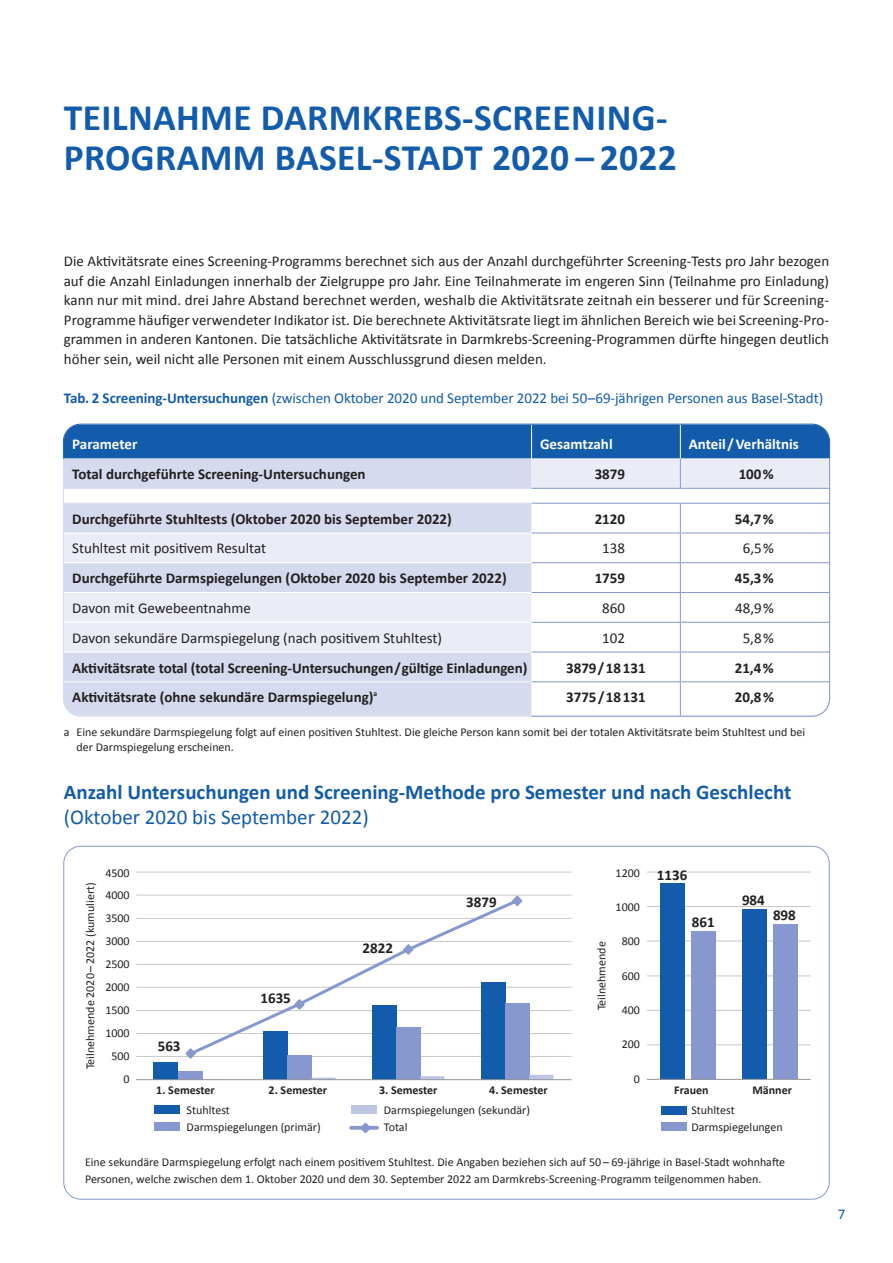
<style>
.page{position:relative;width:893px;height:1263px;background:#fff}
.page>*{position:absolute;margin:0;border:0;box-sizing:border-box;transform-origin:0 0}
.t1{font:700 37.5px/40.5px "Calibri";letter-spacing:.01em;color:#135cab}
.t2{font:700 21px "Calibri";color:#135cab}
.t3{font:21px "Calibri";color:#135cab}
.t4{font:15px/19.5px "Calibri";color:#231f20;text-align:justify}
.t5{font:700 15px "Calibri";color:#231f20}
.t6{font:15px "Calibri";letter-spacing:-.005em;color:#135cab}
.t7{font:700 15px "Calibri";color:#fff}
.t8{font:12px/23px "Calibri";color:#231f20}
.t9{font:700 12px "Calibri";color:#231f20}
.s1{font-weight:700}
</style>
<div class="page">
<svg style="left:63px;top:459px;width:468px;height:258px;background:#dfe2f1"></svg>
<svg style="left:531px;top:459px;width:299px;height:258px"></svg>
<svg style="left:63px;top:423px;width:767px;height:36px;background:#1e64af"></svg>
<hr style="left:647px;top:872px;width:164px;height:1px;background:#c7c8ca">
<hr style="left:647px;top:906px;width:164px;height:1px;background:#c7c8ca">
<hr style="left:647px;top:941px;width:164px;height:1px;background:#c7c8ca">
<hr style="left:647px;top:975px;width:164px;height:1px;background:#c7c8ca">
<hr style="left:647px;top:1010px;width:164px;height:1px;background:#c7c8ca">
<hr style="left:647px;top:1044px;width:164px;height:1px;background:#c7c8ca">
<div style="left:742px;top:909px;width:24px;height:170px;background:#135cab"></div>
<div style="left:660px;top:883px;width:24px;height:196px;background:#135cab"></div>
<div style="left:773px;top:924px;width:24px;height:155px;background:#8698cd"></div>
<div style="left:691px;top:931px;width:24px;height:148px;background:#8698cd"></div>
<div style="left:661px;top:1106px;width:26px;height:9px;background:#135cab"></div>
<div style="left:661px;top:1123px;width:26px;height:8px;background:#8698cd"></div>
<hr style="left:647px;top:1079px;width:164px;height:1px;background:#939598">
<svg style="left:351px;top:1126px;width:26px;height:4px"></svg>
<svg style="left:359px;top:1122px;width:13px;height:12px"></svg>
<div style="left:154px;top:1106px;width:26px;height:8px;background:#135cab"></div>
<div style="left:351px;top:1106px;width:26px;height:8px;background:#bdc5e3"></div>
<div style="left:154px;top:1123px;width:26px;height:8px;background:#8698cd"></div>
<hr style="left:136px;top:872px;width:435px;height:1px;background:#c7c8ca">
<hr style="left:136px;top:895px;width:435px;height:1px;background:#c7c8ca">
<hr style="left:136px;top:918px;width:435px;height:1px;background:#c7c8ca">
<hr style="left:136px;top:941px;width:435px;height:1px;background:#c7c8ca">
<hr style="left:136px;top:964px;width:435px;height:1px;background:#c7c8ca">
<hr style="left:136px;top:987px;width:435px;height:1px;background:#c7c8ca">
<hr style="left:136px;top:1010px;width:435px;height:1px;background:#c7c8ca">
<hr style="left:136px;top:1033px;width:435px;height:1px;background:#c7c8ca">
<hr style="left:136px;top:1056px;width:435px;height:1px;background:#c7c8ca">
<div style="left:481px;top:982px;width:24px;height:98px;background:#135cab"></div>
<div style="left:372px;top:1005px;width:24px;height:75px;background:#135cab"></div>
<div style="left:263px;top:1031px;width:24px;height:49px;background:#135cab"></div>
<div style="left:154px;top:1062px;width:24px;height:18px;background:#135cab"></div>
<div style="left:505px;top:1003px;width:24px;height:77px;background:#8698cd"></div>
<div style="left:396px;top:1027px;width:24px;height:53px;background:#8698cd"></div>
<div style="left:287px;top:1055px;width:24px;height:25px;background:#8698cd"></div>
<div style="left:178px;top:1071px;width:25px;height:9px;background:#8698cd"></div>
<svg style="left:311px;top:1075px;width:242px;height:4px"></svg>
<svg style="left:187px;top:902px;width:334px;height:156px"></svg>
<svg style="left:185px;top:1047px;width:12px;height:12px"></svg>
<svg style="left:293px;top:998px;width:13px;height:13px"></svg>
<svg style="left:402px;top:943px;width:13px;height:13px"></svg>
<svg style="left:511px;top:894px;width:13px;height:13px"></svg>
<hr style="left:136px;top:1079px;width:435px;height:1px;background:#939598">
<h1 class="t1" style="left:64px;top:97px;width:615px">TEILNAHME DARMKREBS-SCREENING-<br>PROGRAMM BASEL-STADT 2020 – 2022</h1>
<p class="t4" style="left:64px;top:252px;width:767px">Die Aktivitätsrate eines Screening-Programms berechnet sich aus der Anzahl durchgeführter Screening-Tests pro Jahr bezogen auf die Anzahl Einladungen innerhalb der Zielgruppe pro Jahr. Eine Teilnahmerate im engeren Sinn (Teilnahme pro Einladung) kann nur mit mind. drei Jahre Abstand berechnet werden, weshalb die Aktivitätsrate zeitnah ein besserer und für Screening-Programme häufiger verwendeter Indikator ist. Die berechnete Aktivitätsrate liegt im ähnlichen Bereich wie bei Screening-Pro&shy;grammen in anderen Kantonen. Die tatsächliche Aktivitätsrate in Darmkrebs-Screening-Programmen dürfte hingegen deutlich höher sein, weil nicht alle Personen mit einem Ausschlussgrund diesen melden.</p>
<p class="t6" style="left:64px;top:388px;width:761px"><span class="s1">Tab. 2 Screening-Untersuchungen</span> (zwischen Oktober 2020 und September 2022 bei 50–69-jährigen Personen aus Basel-Stadt)</p>
<p class="t7" style="left:72px;top:434px;width:67px">Parameter</p>
<p class="t7" style="left:540px;top:434px;width:74px">Gesamtzahl</p>
<p class="t7" style="left:689px;top:434px;width:112px">Anteil / Verhältnis</p>
<p class="t5" style="left:72px;top:464px;width:295px">Total durchgeführte Screening-Untersuchungen</p>
<p class="t5" style="left:595px;top:464px;width:32px">3879</p>
<p class="t5" style="left:739px;top:464px;width:37px">100%</p>
<p class="t5" style="left:72px;top:509px;width:381px">Durchgeführte Stuhltests (Oktober 2020 bis September 2022)</p>
<p class="t5" style="left:595px;top:509px;width:32px">2120</p>
<p class="t5" style="left:735px;top:509px;width:41px">54,7%</p>
<p class="t4" style="left:72px;top:539px;width:195px">Stuhltest mit positivem Resultat</p>
<p class="t4" style="left:602px;top:539px;width:24px">138</p>
<p class="t4" style="left:743px;top:539px;width:33px">6,5%</p>
<p class="t5" style="left:72px;top:569px;width:436px">Durchgeführte Darmspiegelungen (Oktober 2020 bis September 2022)</p>
<p class="t5" style="left:595px;top:569px;width:32px">1759</p>
<p class="t5" style="left:735px;top:569px;width:41px">45,3%</p>
<p class="t4" style="left:72px;top:598px;width:180px">Davon mit Gewebeentnahme</p>
<p class="t4" style="left:602px;top:598px;width:24px">860</p>
<p class="t4" style="left:735px;top:598px;width:40px">48,9%</p>
<p class="t4" style="left:72px;top:628px;width:371px">Davon sekundäre Darmspiegelung (nach positivem Stuhltest)</p>
<p class="t4" style="left:602px;top:628px;width:24px">102</p>
<p class="t4" style="left:743px;top:628px;width:33px">5,8%</p>
<p class="t5" style="left:72px;top:658px;width:457px">Aktivitätsrate total (total Screening-Untersuchungen/gültige Einladungen)</p>
<p class="t5" style="left:566px;top:658px;width:81px">3879/18 131</p>
<p class="t5" style="left:735px;top:658px;width:41px">21,4%</p>
<p class="t5" style="left:72px;top:688px;width:306px">Aktivitätsrate (ohne sekundäre Darmspiegelung)<sup>a</sup></p>
<p class="t5" style="left:566px;top:688px;width:81px">3775/18 131</p>
<p class="t5" style="left:735px;top:688px;width:41px">20,8%</p>
<p class="t8" style="left:77px;top:725px;width:730px;line-height:15px;text-indent:-13px">a Eine sekundäre Darmspiegelung folgt auf einen positiven Stuhltest. Die gleiche Person kann somit bei der totalen Aktivitätsrate beim Stuhltest und bei der Darmspiegelung erscheinen.</p>
<h2 class="t2" style="left:64px;top:778px;width:729px">Anzahl Untersuchungen und Screening-Methode pro Semester und nach Geschlecht</h2>
<h2 class="t3" style="left:64px;top:804px;width:306px">(Oktober 2020 bis September 2022)</h2>
<p class="t8" style="left:79px;top:1069px;width:188px;rotate:-90deg">Teilnehmende 2020 – 2022 (kumuliert)</p>
<p class="t8" style="left:105px;top:861px;width:26px;text-align:right">4500<br>4000<br>3500<br>3000<br>2500<br>2000<br>1500<br>1000<br>500<br>0</p>
<p class="t5" style="left:158px;top:1037px;width:24px">563</p>
<p class="t5" style="left:260px;top:988px;width:32px">1635</p>
<p class="t5" style="left:363px;top:938px;width:32px">2822</p>
<p class="t5" style="left:466px;top:892px;width:32px">3879</p>
<p class="t9" style="left:156px;top:1082px;width:60px">1. Semester</p>
<p class="t9" style="left:269px;top:1082px;width:60px">2. Semester</p>
<p class="t9" style="left:379px;top:1082px;width:60px">3. Semester</p>
<p class="t9" style="left:489px;top:1082px;width:60px">4. Semester</p>
<p class="t8" style="left:590px;top:1010px;width:70px;rotate:-90deg">Teilnehmende</p>
<p class="t8" style="left:616px;top:861px;width:26px">1200</p>
<p class="t8" style="left:616px;top:895px;width:26px">1000</p>
<p class="t8" style="left:622px;top:930px;width:20px">800</p>
<p class="t8" style="left:622px;top:964px;width:20px">600</p>
<p class="t8" style="left:622px;top:998px;width:20px">400</p>
<p class="t8" style="left:622px;top:1033px;width:20px">200</p>
<p class="t8" style="left:634px;top:1067px;width:8px">0</p>
<p class="t5" style="left:657px;top:865px;width:32px">1136</p>
<p class="t5" style="left:692px;top:912px;width:24px">861</p>
<p class="t9" style="left:674px;top:1082px;width:36px">Frauen</p>
<p class="t5" style="left:742px;top:890px;width:24px">984</p>
<p class="t5" style="left:773px;top:906px;width:24px">898</p>
<p class="t9" style="left:752px;top:1082px;width:41px">Männer</p>
<p class="t8" style="left:187px;top:1102px;width:136px;line-height:16.5px">Stuhltest<br>Darmspiegelungen (primär)</p>
<p class="t8" style="left:384px;top:1102px;width:148px;line-height:16.5px">Darmspiegelungen (sekundär)<br>Total</p>
<p class="t8" style="left:691px;top:1102px;width:93px;line-height:16.5px">Stuhltest<br>Darmspiegelungen</p>
<p class="t8" style="left:85px;top:1154px;width:702px;line-height:16.5px">Eine sekundäre Darmspiegelung erfolgt nach einem positivem Stuhltest. Die Angaben beziehen sich auf 50 – 69-jährige in Basel-Stadt wohnhafte<br>Personen, welche zwischen dem 1. Oktober 2020 und dem 30. September 2022 am Darmkrebs-Screening-Programm teilgenommen haben.</p>
<p class="t6" style="left:838px;top:1204px;width:9px">7</p>
</div>
